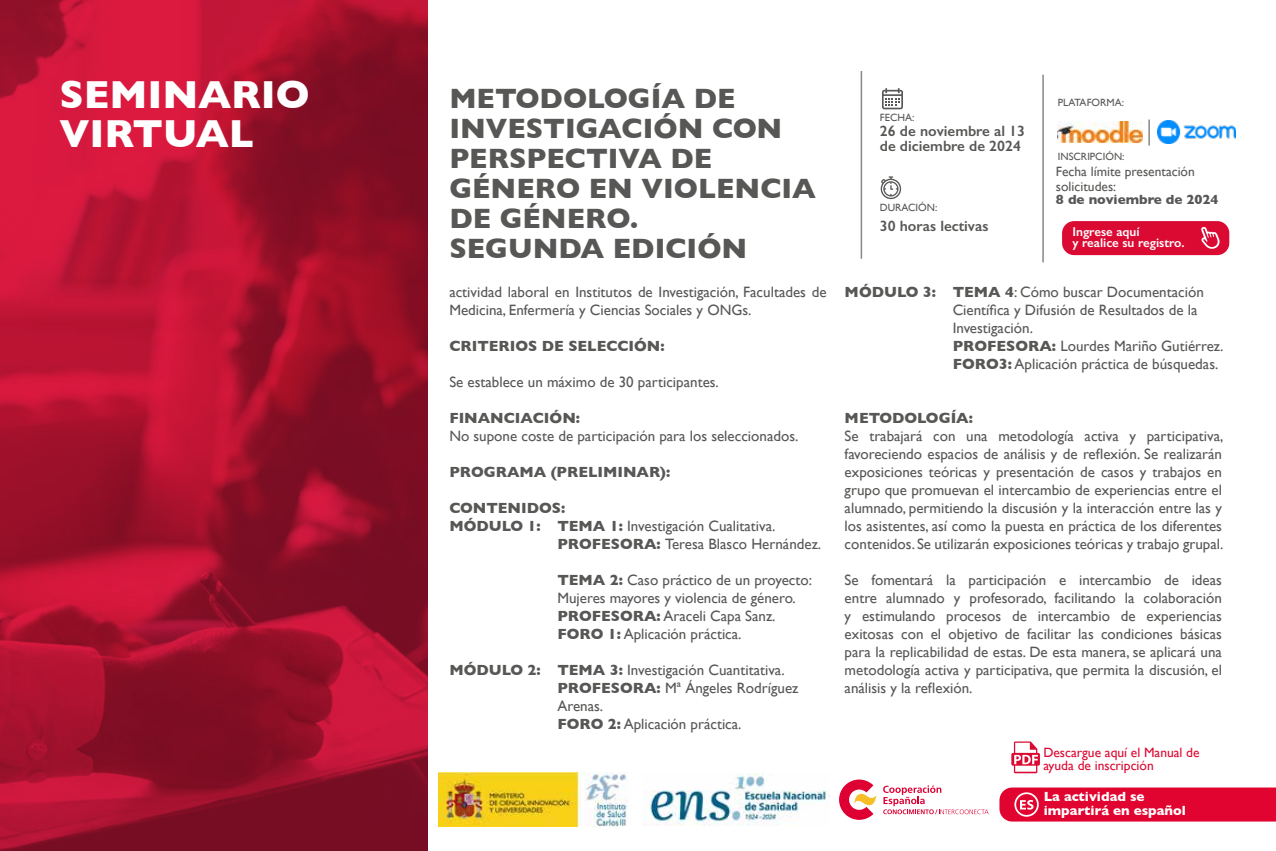
<style>
.page{position:relative;width:1276px;height:851px;background:#fff}
.page>*{position:absolute;margin:0;border:0;box-sizing:border-box;transform-origin:0 0}
.t1{font:700 39.75px/39px "Gill Sans";color:#fff}
.t2{font:700 28.5px/30px "Gill Sans";color:#575756}
.t3{font:15px/18px "Gill Sans";color:#575756}
.t4{font:700 15px "Gill Sans";color:#575756}
.t5{font:600 15px/15px "Gill Sans";color:#575756}
.t6{font:13.5px/13.5px "Gill Sans";color:#db0a33}
.t7{font:13.5px/15px "Gill Sans";color:#575756}
.t8{font:700 13.5px/13.5px "Gill Sans";color:#fff}
.t9{font:700 13.5px "Gill Sans";color:#575756}
.t10{font:600 12.75px/11.4px "Gill Sans";color:#fff}
.t11{font:10.5px "Gill Sans";color:#575756}
.s1{font-weight:700}
</style>
<div class="page">
<img style="left:0;top:0;width:427px;height:850px">
<hr style="left:860px;top:71px;width:2px;height:188px;background:#878787">
<hr style="left:1042px;top:75px;width:1px;height:187px;background:#878787">
<svg style="left:880px;top:176px;width:21px;height:23px"></svg>
<svg style="left:882px;top:88px;width:21px;height:21px"></svg>
<svg style="left:999px;top:787px;width:277px;height:34px;background:#e30f39"></svg>
<svg style="left:1011px;top:741px;width:29px;height:32px"></svg>
<svg style="left:883px;top:785px;width:105px;height:29px"></svg>
<svg style="left:839px;top:779px;width:37px;height:40px"></svg>
<img style="left:438px;top:772px;width:190px;height:54px">
<img style="left:645px;top:773px;width:183px;height:52px">
<hr style="left:1148px;top:119px;width:2px;height:26px;background:#878787">
<div style="left:1062px;top:221px;width:167px;height:34px;background:#db0a33;border-radius:12px"></div>
<svg style="left:1201px;top:227px;width:18px;height:22px"></svg>
<img style="left:1157px;top:121px;width:78px;height:22px">
<img style="left:1058px;top:121px;width:84px;height:22px">
<h1 class="t1" style="left:59px;top:74px;width:252px">SEMINARIO<br>VIRTUAL</h1>
<h2 class="t2" style="left:449px;top:82px;width:368px">METODOLOGÍA DE<br>INVESTIGACIÓN CON<br>PERSPECTIVA DE<br>GÉNERO EN VIOLENCIA<br>DE GÉNERO.<br>SEGUNDA EDICIÓN</h2>
<p class="t3" style="left:449px;top:283px;width:379px">actividad laboral en Institutos de Investigación, Facultades de<br>Medicina, Enfermería y Ciencias Sociales y ONGs.</p>
<p class="t4" style="left:449px;top:334px;width:217px">CRITERIOS DE SELECCIÓN:</p>
<p class="t3" style="left:449px;top:373px;width:271px">Se establece un máximo de 30 participantes.</p>
<p class="t4" style="left:449px;top:406px;width:132px">FINANCIACIÓN:</p>
<p class="t3" style="left:449px;top:427px;width:350px">No supone coste de participación para los seleccionados.</p>
<p class="t4" style="left:449px;top:460px;width:222px">PROGRAMA (PRELIMINAR):</p>
<p class="t4" style="left:449px;top:496px;width:117px">CONTENIDOS:</p>
<p class="t3" style="left:449px;top:517px;width:328px"><span class="s1">MÓDULO 1: TEMA 1:</span> Investigación Cualitativa.</p>
<p class="t3" style="left:557px;top:535px;width:265px"><span class="s1">PROFESORA:</span> Teresa Blasco Hernández.</p>
<p class="t3" style="left:557px;top:571px;width:256px"><span class="s1">TEMA 2:</span> Caso práctico de un proyecto:<br>Mujeres mayores y violencia de género.<br><span class="s1">PROFESORA:</span> Araceli Capa Sanz.<br><span class="s1">FORO 1:</span> Aplicación práctica.</p>
<p class="t3" style="left:557px;top:661px;width:243px;text-indent:-108px"><span class="s1">MÓDULO 2: TEMA 3:</span> Investigación Cuantitativa.<br><span class="s1">PROFESORA:</span> Mª Ángeles Rodríguez<br>Arenas.<br><span class="s1">FORO 2:</span> Aplicación práctica.</p>
<p class="t11" style="left:880px;top:111px;width:36px">FECHA:</p>
<p class="t5" style="left:880px;top:123px;width:147px">26 de noviembre al 13 de diciembre de 2024</p>
<p class="t11" style="left:880px;top:201px;width:59px">DURACIÓN:</p>
<p class="t5" style="left:880px;top:218px;width:110px">30 horas lectivas</p>
<p class="t11" style="left:1058px;top:96px;width:68px">PLATAFORMA:</p>
<p class="t11" style="left:1058px;top:150px;width:68px">INSCRIPCIÓN:</p>
<p class="t7" style="left:1056px;top:164px;width:140px">Fecha límite presentación solicitudes:</p>
<p class="t9" style="left:1056px;top:189px;width:164px">8 de noviembre de 2024</p>
<p class="t10" style="left:1072px;top:225px;width:114px">Ingrese aquí<br>y realice su registro.</p>
<p class="t3" style="left:952px;top:283px;width:272px;text-indent:-108px"><span class="s1">MÓDULO 3: TEMA 4</span>: Cómo buscar Documentación Científica y Difusión de Resultados de la Investigación.<br><span class="s1">PROFESORA:</span> Lourdes Mariño Gutiérrez.<br><span class="s1">FORO3:</span> Aplicación práctica de búsquedas.</p>
<p class="t4" style="left:844px;top:406px;width:130px">METODOLOGÍA:</p>
<p class="t3" style="left:844px;top:427px;width:380px;text-align:justify">Se trabajará con una metodología activa y participativa, favoreciendo espacios de análisis y de reflexión. Se realizarán exposiciones teóricas y presentación de casos y trabajos en grupo que promuevan el intercambio de experiencias entre el alumnado, permitiendo la discusión y la interacción entre las y los asistentes, así como la puesta en práctica de los diferentes contenidos. Se utilizarán exposiciones teóricas y trabajo grupal.</p>
<p class="t3" style="left:844px;top:571px;width:379px;text-align:justify">Se fomentará la participación e intercambio de ideas entre alumnado y profesorado, facilitando la colaboración y estimulando procesos de intercambio de experiencias exitosas con el objetivo de facilitar las condiciones básicas para la replicabilidad de estas. De esta manera, se aplicará una metodología activa y participativa, que permita la discusión, el análisis y la reflexión.</p>
<p class="t6" style="left:1043px;top:745px;width:158px">Descargue aquí el Manual de ayuda de inscripción</p>
<p class="t8" style="left:1043px;top:789px;width:144px">La actividad se impartirá en español</p>
</div>
